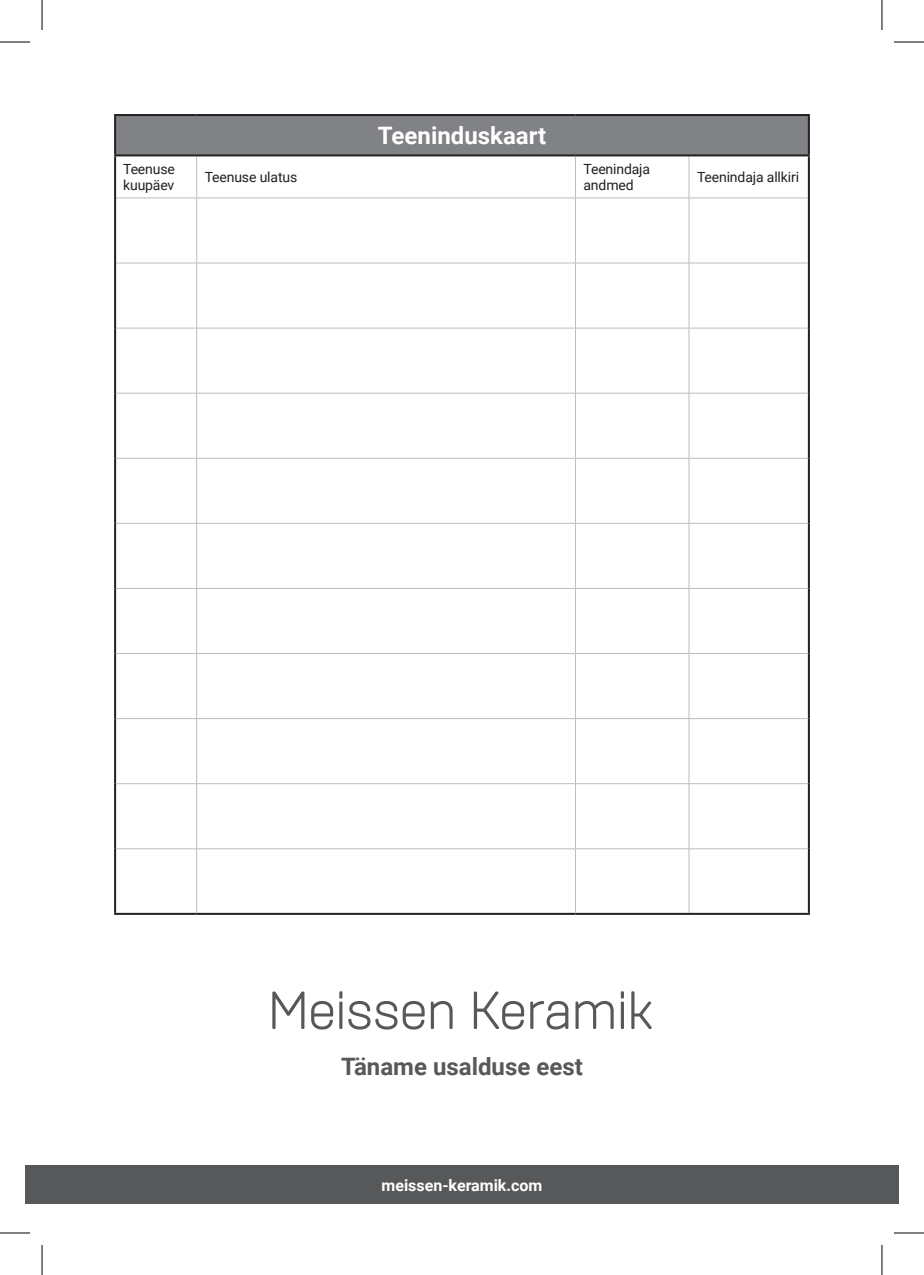
<style>
.page{position:relative;width:924px;height:1275px;background:#fff}
.page>*{position:absolute;margin:0;border:0;box-sizing:border-box;transform-origin:0 0}
.t1{font:700 24px "Roboto";color:#57585a}
.t2{font:700 24px "Roboto";color:#fff}
.t3{font:700 16px "Roboto";color:#fff}
.t4{font:14px/16px "Roboto";letter-spacing:-.01em;color:#231f20}
</style>
<div class="page">
<div style="left:25px;top:1165px;width:873px;height:39px;background:#57585a"></div>
<div style="left:115px;top:115px;width:693px;height:40px;background:#808285"></div>
<hr style="left:114px;top:913px;width:82px;height:2px;background:#231f20">
<hr style="left:196px;top:913px;width:379px;height:2px;background:#231f20">
<hr style="left:575px;top:913px;width:113px;height:2px;background:#231f20">
<hr style="left:688px;top:913px;width:121px;height:2px;background:#231f20">
<hr style="left:114px;top:156px;width:2px;height:42px;background:#231f20">
<hr style="left:807px;top:156px;width:2px;height:42px;background:#231f20">
<hr style="left:114px;top:198px;width:2px;height:65px;background:#231f20">
<hr style="left:807px;top:198px;width:2px;height:65px;background:#231f20">
<hr style="left:114px;top:263px;width:2px;height:65px;background:#231f20">
<hr style="left:807px;top:263px;width:2px;height:65px;background:#231f20">
<hr style="left:114px;top:328px;width:2px;height:65px;background:#231f20">
<hr style="left:807px;top:328px;width:2px;height:65px;background:#231f20">
<hr style="left:114px;top:393px;width:2px;height:65px;background:#231f20">
<hr style="left:807px;top:393px;width:2px;height:65px;background:#231f20">
<hr style="left:114px;top:458px;width:2px;height:65px;background:#231f20">
<hr style="left:807px;top:458px;width:2px;height:65px;background:#231f20">
<hr style="left:114px;top:523px;width:2px;height:65px;background:#231f20">
<hr style="left:807px;top:523px;width:2px;height:65px;background:#231f20">
<hr style="left:114px;top:588px;width:2px;height:65px;background:#231f20">
<hr style="left:807px;top:588px;width:2px;height:65px;background:#231f20">
<hr style="left:114px;top:653px;width:2px;height:65px;background:#231f20">
<hr style="left:807px;top:653px;width:2px;height:65px;background:#231f20">
<hr style="left:114px;top:718px;width:2px;height:65px;background:#231f20">
<hr style="left:807px;top:718px;width:2px;height:65px;background:#231f20">
<hr style="left:114px;top:783px;width:2px;height:65px;background:#231f20">
<hr style="left:807px;top:783px;width:2px;height:65px;background:#231f20">
<hr style="left:114px;top:848px;width:2px;height:65px;background:#231f20">
<hr style="left:807px;top:848px;width:2px;height:65px;background:#231f20">
<hr style="left:196px;top:156px;width:1px;height:42px;background:#bcbdc0">
<hr style="left:575px;top:156px;width:1px;height:42px;background:#bcbdc0">
<hr style="left:688px;top:156px;width:1px;height:42px;background:#bcbdc0">
<hr style="left:116px;top:198px;width:80px;height:1px;background:#bcbdc0">
<hr style="left:196px;top:198px;width:379px;height:1px;background:#bcbdc0">
<hr style="left:196px;top:198px;width:1px;height:65px;background:#bcbdc0">
<hr style="left:575px;top:198px;width:113px;height:1px;background:#bcbdc0">
<hr style="left:575px;top:198px;width:1px;height:65px;background:#bcbdc0">
<hr style="left:688px;top:198px;width:119px;height:1px;background:#bcbdc0">
<hr style="left:688px;top:198px;width:1px;height:65px;background:#bcbdc0">
<hr style="left:116px;top:263px;width:80px;height:1px;background:#bcbdc0">
<hr style="left:196px;top:263px;width:379px;height:1px;background:#bcbdc0">
<hr style="left:196px;top:263px;width:1px;height:65px;background:#bcbdc0">
<hr style="left:575px;top:263px;width:113px;height:1px;background:#bcbdc0">
<hr style="left:575px;top:263px;width:1px;height:65px;background:#bcbdc0">
<hr style="left:688px;top:263px;width:119px;height:1px;background:#bcbdc0">
<hr style="left:688px;top:263px;width:1px;height:65px;background:#bcbdc0">
<hr style="left:116px;top:328px;width:80px;height:1px;background:#bcbdc0">
<hr style="left:196px;top:328px;width:379px;height:1px;background:#bcbdc0">
<hr style="left:196px;top:328px;width:1px;height:65px;background:#bcbdc0">
<hr style="left:575px;top:328px;width:113px;height:1px;background:#bcbdc0">
<hr style="left:575px;top:328px;width:1px;height:65px;background:#bcbdc0">
<hr style="left:688px;top:328px;width:119px;height:1px;background:#bcbdc0">
<hr style="left:688px;top:328px;width:1px;height:65px;background:#bcbdc0">
<hr style="left:116px;top:393px;width:80px;height:1px;background:#bcbdc0">
<hr style="left:196px;top:393px;width:379px;height:1px;background:#bcbdc0">
<hr style="left:196px;top:393px;width:1px;height:65px;background:#bcbdc0">
<hr style="left:575px;top:393px;width:113px;height:1px;background:#bcbdc0">
<hr style="left:575px;top:393px;width:1px;height:65px;background:#bcbdc0">
<hr style="left:688px;top:393px;width:119px;height:1px;background:#bcbdc0">
<hr style="left:688px;top:393px;width:1px;height:65px;background:#bcbdc0">
<hr style="left:116px;top:458px;width:80px;height:1px;background:#bcbdc0">
<hr style="left:196px;top:458px;width:379px;height:1px;background:#bcbdc0">
<hr style="left:196px;top:458px;width:1px;height:65px;background:#bcbdc0">
<hr style="left:575px;top:458px;width:113px;height:1px;background:#bcbdc0">
<hr style="left:575px;top:458px;width:1px;height:65px;background:#bcbdc0">
<hr style="left:688px;top:458px;width:119px;height:1px;background:#bcbdc0">
<hr style="left:688px;top:458px;width:1px;height:65px;background:#bcbdc0">
<hr style="left:116px;top:523px;width:80px;height:1px;background:#bcbdc0">
<hr style="left:196px;top:523px;width:379px;height:1px;background:#bcbdc0">
<hr style="left:196px;top:523px;width:1px;height:65px;background:#bcbdc0">
<hr style="left:575px;top:523px;width:113px;height:1px;background:#bcbdc0">
<hr style="left:575px;top:523px;width:1px;height:65px;background:#bcbdc0">
<hr style="left:688px;top:523px;width:119px;height:1px;background:#bcbdc0">
<hr style="left:688px;top:523px;width:1px;height:65px;background:#bcbdc0">
<hr style="left:116px;top:588px;width:80px;height:1px;background:#bcbdc0">
<hr style="left:196px;top:588px;width:379px;height:1px;background:#bcbdc0">
<hr style="left:196px;top:588px;width:1px;height:65px;background:#bcbdc0">
<hr style="left:575px;top:588px;width:113px;height:1px;background:#bcbdc0">
<hr style="left:575px;top:588px;width:1px;height:65px;background:#bcbdc0">
<hr style="left:688px;top:588px;width:119px;height:1px;background:#bcbdc0">
<hr style="left:688px;top:588px;width:1px;height:65px;background:#bcbdc0">
<hr style="left:116px;top:653px;width:80px;height:1px;background:#bcbdc0">
<hr style="left:196px;top:653px;width:379px;height:1px;background:#bcbdc0">
<hr style="left:196px;top:654px;width:1px;height:64px;background:#bcbdc0">
<hr style="left:575px;top:653px;width:113px;height:1px;background:#bcbdc0">
<hr style="left:575px;top:654px;width:1px;height:64px;background:#bcbdc0">
<hr style="left:688px;top:653px;width:119px;height:1px;background:#bcbdc0">
<hr style="left:688px;top:654px;width:1px;height:64px;background:#bcbdc0">
<hr style="left:116px;top:718px;width:80px;height:1px;background:#bcbdc0">
<hr style="left:196px;top:718px;width:379px;height:1px;background:#bcbdc0">
<hr style="left:196px;top:719px;width:1px;height:64px;background:#bcbdc0">
<hr style="left:575px;top:718px;width:113px;height:1px;background:#bcbdc0">
<hr style="left:575px;top:719px;width:1px;height:64px;background:#bcbdc0">
<hr style="left:688px;top:718px;width:119px;height:1px;background:#bcbdc0">
<hr style="left:688px;top:719px;width:1px;height:64px;background:#bcbdc0">
<hr style="left:116px;top:783px;width:80px;height:1px;background:#bcbdc0">
<hr style="left:196px;top:783px;width:379px;height:1px;background:#bcbdc0">
<hr style="left:196px;top:784px;width:1px;height:64px;background:#bcbdc0">
<hr style="left:575px;top:783px;width:113px;height:1px;background:#bcbdc0">
<hr style="left:575px;top:784px;width:1px;height:64px;background:#bcbdc0">
<hr style="left:688px;top:783px;width:119px;height:1px;background:#bcbdc0">
<hr style="left:688px;top:784px;width:1px;height:64px;background:#bcbdc0">
<hr style="left:116px;top:848px;width:80px;height:1px;background:#bcbdc0">
<hr style="left:196px;top:848px;width:379px;height:1px;background:#bcbdc0">
<hr style="left:196px;top:849px;width:1px;height:64px;background:#bcbdc0">
<hr style="left:575px;top:848px;width:113px;height:1px;background:#bcbdc0">
<hr style="left:575px;top:849px;width:1px;height:64px;background:#bcbdc0">
<hr style="left:688px;top:848px;width:119px;height:1px;background:#bcbdc0">
<hr style="left:688px;top:849px;width:1px;height:64px;background:#bcbdc0">
<hr style="left:114px;top:114px;width:82px;height:2px;background:#231f20">
<hr style="left:114px;top:116px;width:2px;height:38px;background:#231f20">
<hr style="left:196px;top:114px;width:379px;height:2px;background:#231f20">
<hr style="left:575px;top:114px;width:113px;height:2px;background:#231f20">
<hr style="left:688px;top:114px;width:121px;height:2px;background:#231f20">
<hr style="left:807px;top:116px;width:2px;height:38px;background:#231f20">
<hr style="left:114px;top:154px;width:82px;height:2px;background:#231f20">
<hr style="left:196px;top:154px;width:379px;height:2px;background:#231f20">
<hr style="left:575px;top:154px;width:113px;height:2px;background:#231f20">
<hr style="left:688px;top:154px;width:121px;height:2px;background:#231f20">
<svg style="left:272px;top:991px;width:379px;height:38px"></svg>
<hr style="left:0;top:42px;width:30px;height:1px;background:#000">
<hr style="left:893px;top:42px;width:30px;height:1px;background:#000">
<hr style="left:0;top:1232px;width:30px;height:1px;background:#000">
<hr style="left:893px;top:1232px;width:30px;height:1px;background:#000">
<hr style="left:42px;top:0;width:1px;height:30px;background:#000">
<hr style="left:42px;top:1245px;width:1px;height:30px;background:#000">
<hr style="left:881px;top:0;width:1px;height:30px;background:#000">
<hr style="left:881px;top:1245px;width:1px;height:30px;background:#000">
<p class="t2" style="left:377px;top:119px;width:170px">Teeninduskaart</p>
<p class="t4" style="left:123px;top:160px;width:53px">Teenuse kuupäev</p>
<p class="t4" style="left:204px;top:168px;width:94px">Teenuse ulatus</p>
<p class="t4" style="left:583px;top:160px;width:68px">Teenindaja andmed</p>
<p class="t4" style="left:696px;top:168px;width:103px">Teenindaja allkiri</p>
<p class="t1" style="left:341px;top:1049px;width:243px">Täname usalduse eest</p>
<p class="t3" style="left:381px;top:1173px;width:162px">meissen-keramik.com</p>
</div>
